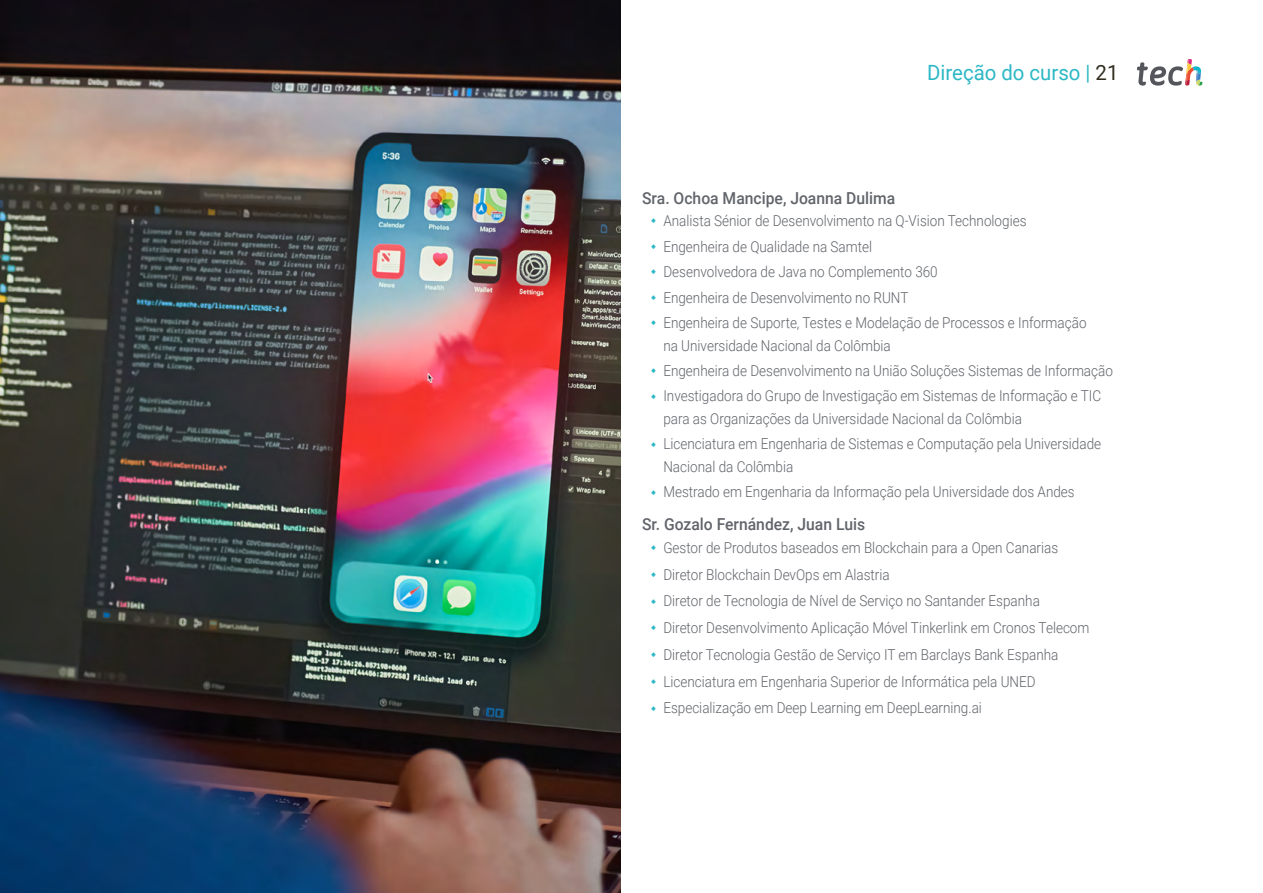
<style>
.page{position:relative;width:1263px;height:893px;background:#fff}
.page>*{position:absolute;margin:0;border:0;box-sizing:border-box;transform-origin:0 0}
.t1{font:21px "Roboto";color:#2db8c5}
.t2{font:500 16.5px "Roboto";color:#61646a;scale:.95 1}
.t3{font:300 15px/25.5px "Roboto";color:#61646a;scale:.9 1}
.s1{color:#312e20}
</style>
<div class="page">
<svg style="left:1137px;top:59px;width:65px;height:27px"></svg>
<img style="left:0;top:0;width:621px;height:893px">
<h1 class="t1" style="left:927px;top:57px;width:193px">Direção do curso | <span class="s1">21</span></h1>
<p class="t2" style="left:642px;top:186px;width:268px">Sra. Ochoa Mancipe, Joanna Dulima</p>
<p class="t3" style="left:663px;top:207px;width:472px">Analista Sénior de Desenvolvimento na Q-Vision Technologies Engenheira de Qualidade na Samtel<br>Desenvolvedora de Java no Complemento 360<br>Engenheira de Desenvolvimento no RUNT<br>Engenheira de Suporte, Testes e Modelação de Processos e Informação</p>
<p class="t3" style="left:663px;top:332px;width:501px">na Universidade Nacional da Colômbia<br>Engenheira de Desenvolvimento na União Soluções Sistemas de Informação<br>Investigadora do Grupo de Investigação em Sistemas de Informação e TIC</p>
<p class="t3" style="left:663px;top:405px;width:488px">para as Organizações da Universidade Nacional da Colômbia<br>Licenciatura em Engenharia de Sistemas e Computação pela Universidade</p>
<p class="t3" style="left:663px;top:453px;width:458px">Nacional da Colômbia<br>Mestrado em Engenharia da Informação pela Universidade dos Andes</p>
<p class="t2" style="left:642px;top:513px;width:236px">Sr. Gozalo Fernández, Juan Luis</p>
<p class="t3" style="left:663px;top:534px;width:475px;line-height:26.7px">Gestor de Produtos baseados em Blockchain para a Open Canarias Diretor Blockchain DevOps em Alastria<br>Diretor de Tecnologia de Nível de Serviço no Santander Espanha<br>Diretor Desenvolvimento Aplicação Móvel Tinkerlink em Cronos Telecom Diretor Tecnologia Gestão de Serviço IT em Barclays Bank Espanha Licenciatura em Engenharia Superior de Informática pela UNED Especialização em Deep Learning em DeepLearning.ai</p>
</div>
